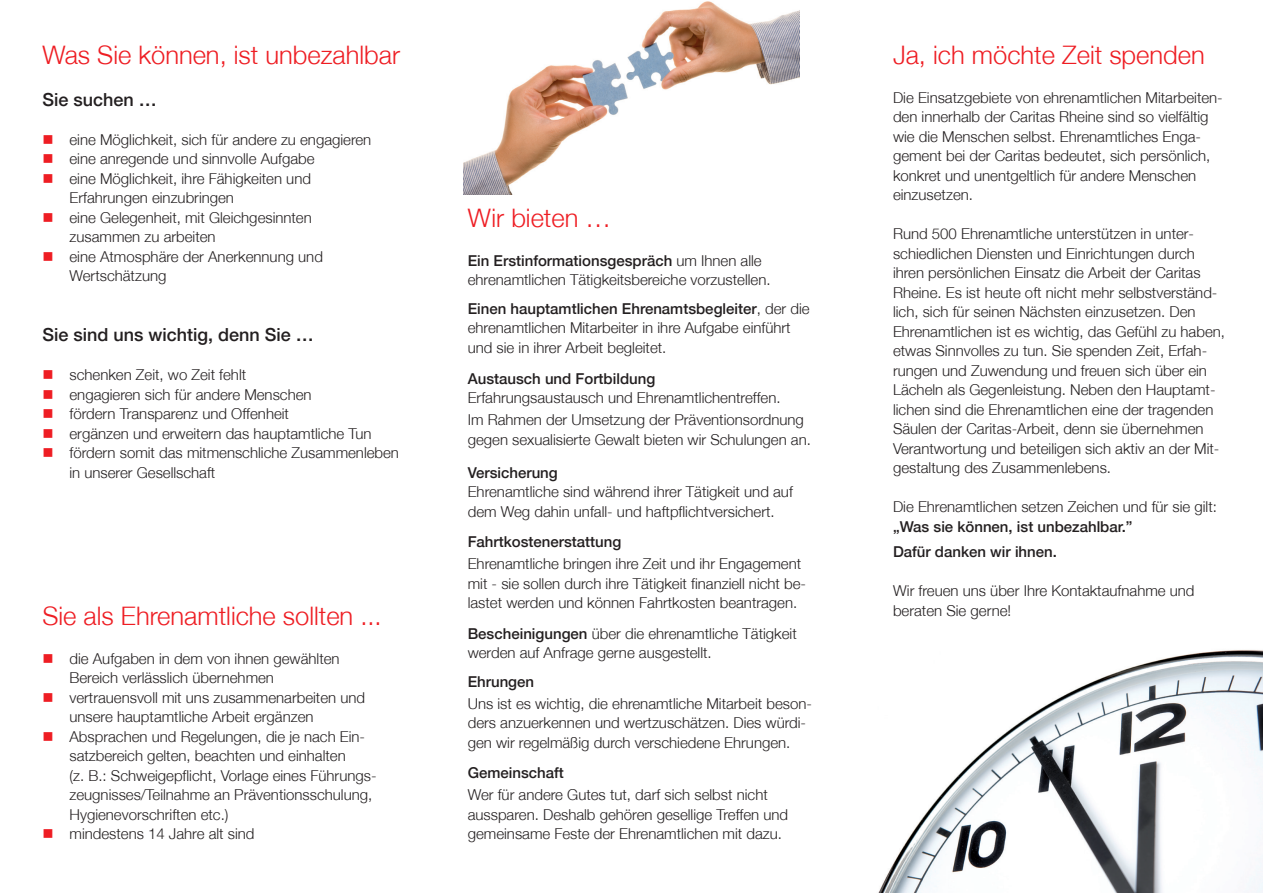
<style>
.page{position:relative;width:1263px;height:893px;background:#fff}
.page>*{position:absolute;margin:0;border:0;box-sizing:border-box;transform-origin:0 0}
.t1{font:300 25.5px "Helvetica Neue";color:#ee1d23}
.t2{font:500 18px "Helvetica Neue";color:#231f20}
.t3{font:300 15px/19.5px "Helvetica Neue";color:#231f20}
.t4{font:500 15px/25.5px "Helvetica Neue";color:#231f20}
.s1{font-weight:500}
</style>
<div class="page">
<img style="left:463px;top:1px;width:336px;height:193px">
<img style="left:878px;top:650px;width:385px;height:243px">
<h1 class="t1" style="left:43px;top:39px;width:359px">Was Sie können, ist unbezahlbar</h1>
<p class="t2" style="left:43px;top:89px;width:116px">Sie suchen …</p>
<p class="t3" style="left:70px;top:129px;width:303px">eine Möglichkeit, sich für andere zu engagieren eine anregende und sinnvolle Aufgabe<br>eine Möglichkeit, ihre Fähigkeiten und Erfahrungen einzubringen<br>eine Gelegenheit, mit Gleichgesinnten zusammen zu arbeiten<br>eine Atmosphäre der Anerkennung und Wertschätzung</p>
<p class="t2" style="left:43px;top:324px;width:273px">Sie sind uns wichtig, denn Sie …</p>
<p class="t3" style="left:70px;top:365px;width:331px">schenken Zeit, wo Zeit fehlt<br>engagieren sich für andere Menschen<br>fördern Transparenz und Offenheit<br>ergänzen und erweitern das hauptamtliche Tun fördern somit das mitmenschliche Zusammenleben in unserer Gesellschaft</p>
<h1 class="t1" style="left:43px;top:600px;width:341px">Sie als Ehrenamtliche sollten ...</h1>
<p class="t3" style="left:70px;top:648px;width:309px">die Aufgaben in dem von ihnen gewählten Bereich verlässlich übernehmen<br>vertrauensvoll mit uns zusammenarbeiten und unsere hauptamtliche Arbeit ergänzen Absprachen und Regelungen, die je nach Ein&shy;satzbereich gelten, beachten und einhalten<br>(z. B.: Schweigepflicht, Vorlage eines Führungs&shy;zeugnisses/Teilnahme an Präventionsschulung, Hygienevorschriften etc.)<br>mindestens 14 Jahre alt sind</p>
<h1 class="t1" style="left:468px;top:202px;width:145px">Wir bieten …</h1>
<p class="t3" style="left:468px;top:251px;width:304px"><span class="s1">Ein Erstinformationsgespräch</span> um Ihnen alle ehrenamtlichen Tätigkeitsbereiche vorzustellen.</p>
<p class="t3" style="left:468px;top:299px;width:343px"><span class="s1">Einen hauptamtlichen Ehrenamtsbegleiter</span>, der die ehrenamtlichen Mitarbeiter in ihre Aufgabe einführt und sie in ihrer Arbeit begleitet.</p>
<p class="t4" style="left:468px;top:365px;width:189px">Austausch und Fortbildung</p>
<p class="t3" style="left:468px;top:387px;width:338px;line-height:21.8px">Erfahrungsaustausch und Ehrenamtlichentreffen.<br>Im Rahmen der Umsetzung der Präventionsordnung</p>
<p class="t3" style="left:468px;top:429px;width:345px">gegen sexualisierte Gewalt bieten wir Schulungen an.</p>
<p class="t4" style="left:468px;top:459px;width:92px">Versicherung</p>
<p class="t3" style="left:468px;top:482px;width:327px">Ehrenamtliche sind während ihrer Tätigkeit und auf dem Weg dahin unfall- und haftpflichtversichert.</p>
<p class="t4" style="left:468px;top:529px;width:155px">Fahrtkostenerstattung</p>
<p class="t3" style="left:468px;top:554px;width:340px">Ehrenamtliche bringen ihre Zeit und ihr Engagement mit - sie sollen durch ihre Tätigkeit finanziell nicht be&shy;lastet werden und können Fahrtkosten beantragen.</p>
<p class="t3" style="left:468px;top:623px;width:330px"><span class="s1">Bescheinigungen</span> über die ehrenamtliche Tätigkeit werden auf Anfrage gerne ausgestellt.</p>
<p class="t4" style="left:468px;top:668px;width:68px">Ehrungen</p>
<p class="t3" style="left:468px;top:693px;width:346px">Uns ist es wichtig, die ehrenamtliche Mitarbeit beson&shy;ders anzuerkennen und wertzuschätzen. Dies würdi&shy;gen wir regelmäßig durch verschiedene Ehrungen.</p>
<p class="t4" style="left:468px;top:760px;width:98px">Gemeinschaft</p>
<p class="t3" style="left:468px;top:785px;width:322px">Wer für andere Gutes tut, darf sich selbst nicht aussparen. Deshalb gehören gesellige Treffen und gemeinsame Feste der Ehrenamtlichen mit dazu.</p>
<h1 class="t1" style="left:893px;top:39px;width:313px">Ja, ich möchte Zeit spenden</h1>
<p class="t3" style="left:893px;top:87px;width:331px">Die Einsatzgebiete von ehrenamtlichen Mitarbeiten&shy;den innerhalb der Caritas Rheine sind so vielfältig wie die Menschen selbst. Ehrenamtliches Enga&shy;gement bei der Caritas bedeutet, sich persönlich, konkret und unentgeltlich für andere Menschen einzusetzen.</p>
<p class="t3" style="left:893px;top:224px;width:334px">Rund 500 Ehrenamtliche unterstützen in unter&shy;schiedlichen Diensten und Einrichtungen durch ihren persönlichen Einsatz die Arbeit der Caritas Rheine. Es ist heute oft nicht mehr selbstverständ&shy;lich, sich für seinen Nächsten einzusetzen. Den Ehrenamtlichen ist es wichtig, das Gefühl zu haben, etwas Sinnvolles zu tun. Sie spenden Zeit, Erfah&shy;rungen und Zuwendung und freuen sich über ein Lächeln als Gegenleistung. Neben den Hauptamt&shy;lichen sind die Ehrenamtlichen eine der tragenden Säulen der Caritas-Arbeit, denn sie übernehmen Verantwortung und beteiligen sich aktiv an der Mit&shy;gestaltung des Zusammenlebens.</p>
<p class="t3" style="left:893px;top:497px;width:325px">Die Ehrenamtlichen setzen Zeichen und für sie gilt:</p>
<p class="t4" style="left:893px;top:514px;width:241px">„Was sie können, ist unbezahlbar.”<br>Dafür danken wir ihnen.</p>
<p class="t3" style="left:893px;top:581px;width:303px">Wir freuen uns über Ihre Kontaktaufnahme und beraten Sie gerne!</p>
</div>
